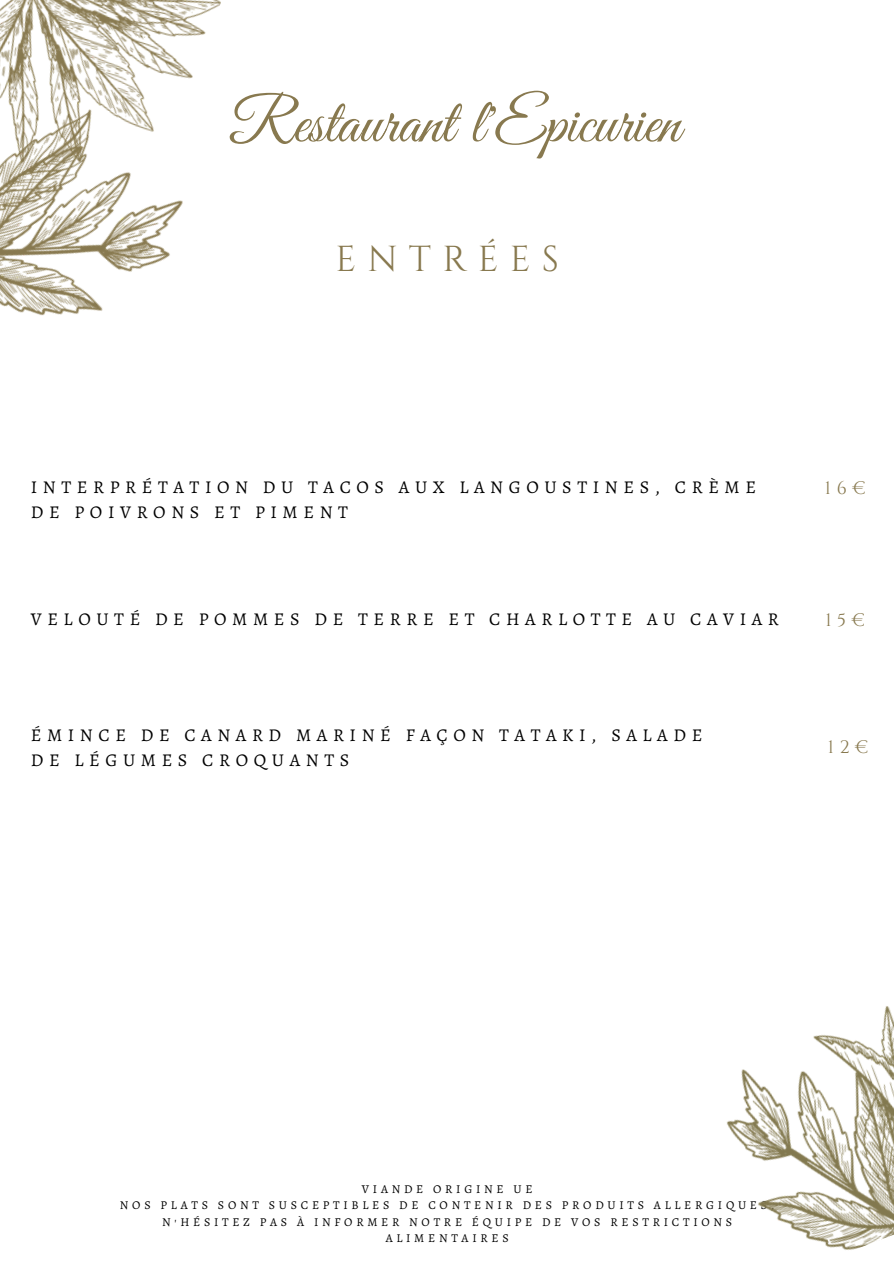
<style>
.page{position:relative;width:894px;height:1264px;background:#fff}
.page>*{position:absolute;margin:0;border:0;box-sizing:border-box;transform-origin:0 0}
.t1{font:63px "Great Vibes";color:#88794f}
.t2{font:36px "Cinzel";letter-spacing:.31em;color:#88794f}
.t3{font:18px/25.2px "Alegreya SC";letter-spacing:.31em;color:#000}
.t4{font:18px "Cinzel";color:#88794f}
.t5{font:12px/16.5px "Alegreya SC";letter-spacing:.31em;color:#000;text-align:center}
</style>
<div class="page">
<img style="left:726px;top:1006px;width:167px;height:244px">
<img style="left:0;top:0;width:221px;height:316px">
<h1 class="t1" style="left:228px;top:88px;width:453px">Restaurant l'Epicurien</h1>
<h2 class="t2" style="left:335px;top:236px;width:225px">ENTRÉES</h2>
<p class="t3" style="left:31px;top:474px;width:726px">INTERPRÉTATION DU TACOS AUX LANGOUSTINES, CRÈME<br>DE POIVRONS ET PIMENT</p>
<p class="t3" style="left:31px;top:606px;width:749px">VELOUTÉ DE POMMES DE TERRE ET CHARLOTTE AU CAVIAR</p>
<p class="t3" style="left:31px;top:722px;width:672px">ÉMINCE DE CANARD MARINÉ FAÇON TATAKI, SALADE<br>DE LÉGUMES CROQUANTS</p>
<p class="t4" style="left:824px;top:476px;width:42px">16€</p>
<p class="t4" style="left:825px;top:609px;width:41px">15€</p>
<p class="t4" style="left:827px;top:735px;width:42px">12€</p>
<p class="t5" style="left:120px;top:1180px;width:655px">VIANDE ORIGINE UE<br>NOS PLATS SONT SUSCEPTIBLES DE CONTENIR DES PRODUITS ALLERGIQUES, N'HÉSITEZ PAS À INFORMER NOTRE ÉQUIPE DE VOS RESTRICTIONS ALIMENTAIRES</p>
</div>
